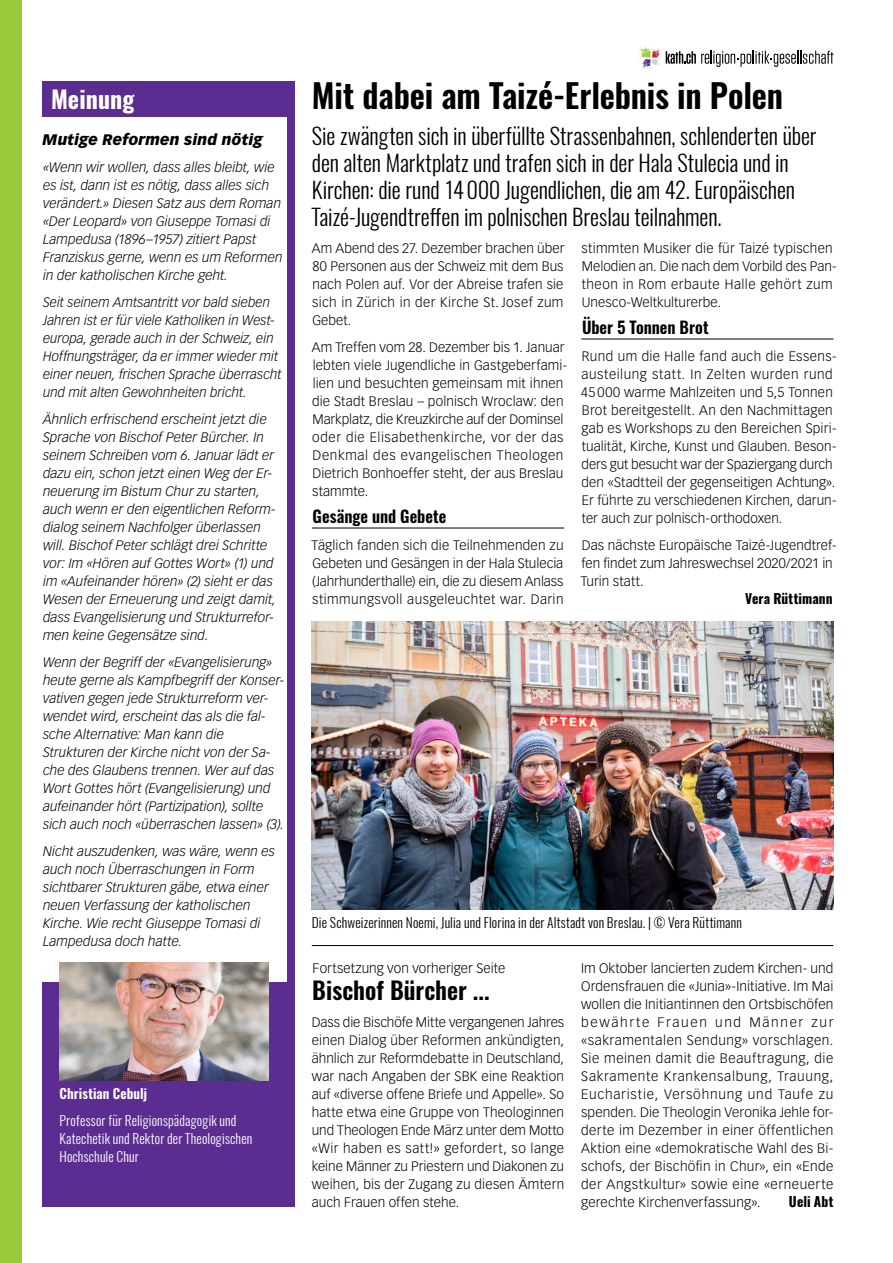
<style>
.page{position:relative;width:893px;height:1263px;background:#fff}
.page>*{position:absolute;margin:0;border:0;box-sizing:border-box;transform-origin:0 0}
.t1{font:600 33px "Oswald";letter-spacing:-.005em;color:#000}
.t2{font:600 24px "Oswald";color:#000}
.t3{font:700 24px "Oswald";letter-spacing:.005em;color:#fff}
.t4{font:300 22.5px/27px "Oswald";letter-spacing:-.005em;color:#000}
.t5{font:600 16.5px "Oswald";color:#000}
.t6{font:italic 900 15px "Vectora LT Std";letter-spacing:.01em;color:#000}
.t7{font:300 13.5px/18px "Vectora LT Std";letter-spacing:.01em;color:#000;text-align:justify}
.t8{font:italic 300 13.5px/18px "Vectora LT Std";letter-spacing:.005em;color:#000}
.t9{font:300 13.5px/18px "Oswald";letter-spacing:.01em;color:#fff}
.t10{font:300 13.5px "Oswald";letter-spacing:.01em;color:#000}
.t11{font:700 13.5px "Oswald";letter-spacing:.005em;color:#000}
.t12{font:600 13.5px "Oswald";letter-spacing:.005em;color:#fff}
</style>
<div class="page">
<svg style="left:640px;top:47px;width:20px;height:21px"></svg>
<svg style="left:666px;top:51px;width:167px;height:16px"></svg>
<div style="left:0;top:0;width:21px;height:1263px;background:#9aca3c"></div>
<div style="left:43px;top:82px;width:252px;height:1125px;background:#5c2d91"></div>
<div style="left:34px;top:118px;width:252px;height:864px;background:#fff"></div>
<img style="left:60px;top:963px;width:209px;height:118px">
<hr style="left:312px;top:528px;width:252px;height:1px;background:#000">
<hr style="left:312px;top:945px;width:521px;height:1px;background:#000">
<img style="left:312px;top:622px;width:522px;height:288px">
<hr style="left:581px;top:339px;width:252px;height:1px;background:#000">
<h2 class="t3" style="left:51px;top:86px;width:85px">Meinung</h2>
<h1 class="t1" style="left:312px;top:78px;width:473px">Mit dabei am Taizé-Erlebnis in Polen</h1>
<p class="t4" style="left:312px;top:119px;width:506px">Sie zwängten sich in überfüllte Strassenbahnen, schlenderten über den alten Marktplatz und trafen sich in der Hala Stulecia und in Kirchen: die rund 14 000 Jugendlichen, die am 42. Europäischen Taizé-Jugendtreffen im polnischen Breslau teilnahmen.</p>
<p class="t7" style="left:312px;top:239px;width:254px">Am Abend des 27. Dezember brachen über 80 Personen aus der Schweiz mit dem Bus nach Polen auf. Vor der Abreise trafen sie sich in Zürich in der Kirche St. Josef zum Gebet.</p>
<p class="t7" style="left:312px;top:338px;width:257px;text-align:left">Am Treffen vom 28. Dezember bis 1. Januar lebten viele Jugendliche in Gastgeberfami&shy;lien und besuchten gemeinsam mit ihnen die Stadt Breslau – polnisch Wroclaw: den Markplatz, die Kreuzkirche auf der Dominsel oder die Elisabethenkirche, vor der das Denkmal des evangelischen Theologen Dietrich Bonhoeffer steht, der aus Breslau stammte.</p>
<p class="t5" style="left:313px;top:507px;width:135px">Gesänge und Gebete</p>
<p class="t7" style="left:311px;top:536px;width:254px">Täglich fanden sich die Teilnehmenden zu Gebeten und Gesängen in der Hala Stulecia (Jahrhunderthalle) ein, die zu diesem Anlass stimmungsvoll ausgeleuchtet war. Darin</p>
<p class="t6" style="left:43px;top:130px;width:222px">Mutige Reformen sind nötig</p>
<p class="t8" style="left:43px;top:158px;width:241px">«Wenn wir wollen, dass alles bleibt, wie es ist, dann ist es nötig, dass alles sich verändert.» Diesen Satz aus dem Roman «Der Leopard» von Giuseppe Tomasi di Lampedusa (1896–1957) zitiert Papst Franziskus gerne, wenn es um Reformen in der katholischen Kirche geht.</p>
<p class="t8" style="left:43px;top:293px;width:240px">Seit seinem Amtsantritt vor bald sieben Jahren ist er für viele Katholiken in West&shy;europa, gerade auch in der Schweiz, ein Hoffnungsträger, da er immer wieder mit einer neuen, frischen Sprache überrascht und mit alten Gewohnheiten bricht.</p>
<p class="t8" style="left:43px;top:410px;width:234px">Ähnlich erfrischend erscheint jetzt die Sprache von Bischof Peter Bürcher. In seinem Schreiben vom 6. Januar lädt er dazu ein, schon jetzt einen Weg der Er&shy;neuerung im Bistum Chur zu starten, auch wenn er den eigentlichen Reform&shy;dialog seinem Nachfolger überlassen will. Bischof Peter schlägt drei Schritte vor: Im «Hören auf Gottes Wort» (1) und im «Aufeinander hören» (2) sieht er das Wesen der Erneuerung und zeigt damit, dass Evangelisierung und Strukturrefor&shy;men keine Gegensätze sind.</p>
<p class="t8" style="left:43px;top:653px;width:243px">Wenn der Begriff der «Evangelisierung» heute gerne als Kampfbegriff der Konser&shy;vativen gegen jede Strukturreform ver&shy;wendet wird, erscheint das als die fal&shy;sche Alternative: Man kann die Strukturen der Kirche nicht von der Sa&shy;che des Glaubens trennen. Wer auf das Wort Gottes hört (Evangelisierung) und aufeinander hört (Partizipation), sollte sich auch noch «überraschen lassen» (3).</p>
<p class="t8" style="left:43px;top:842px;width:234px">Nicht auszudenken, was wäre, wenn es auch noch Überraschungen in Form sichtbarer Strukturen gäbe, etwa einer neuen Verfassung der katholischen Kirche. Wie recht Giuseppe Tomasi di Lampedusa doch hatte.</p>
<p class="t7" style="left:581px;top:239px;width:257px;text-align:left">stimmten Musiker die für Taizé typischen Melodien an. Die nach dem Vorbild des Pan&shy;theon in Rom erbaute Halle gehört zum Unesco-Weltkulturerbe.</p>
<p class="t5" style="left:582px;top:318px;width:128px">Über 5 Tonnen Brot</p>
<p class="t7" style="left:581px;top:347px;width:257px;text-align:left">Rund um die Halle fand auch die Essens&shy;austeilung statt. In Zelten wurden rund 45 000 warme Mahlzeiten und 5,5 Tonnen Brot bereitgestellt. An den Nachmittagen gab es Workshops zu den Bereichen Spiri&shy;tualität, Kirche, Kunst und Glauben. Beson&shy;ders gut besucht war der Spaziergang durch den «Stadtteil der gegenseitigen Achtung».<br>Er führte zu verschiedenen Kirchen, darun&shy;ter auch zur polnisch-orthodoxen.</p>
<p class="t7" style="left:581px;top:536px;width:257px;text-align:left">Das nächste Europäische Taizé-Jugendtref&shy;fen findet zum Jahreswechsel 2020/2021 in<br>Turin statt.</p>
<p class="t11" style="left:745px;top:591px;width:89px">Vera Rüttimann</p>
<p class="t10" style="left:312px;top:910px;width:432px">Die Schweizerinnen Noemi, Julia und Florina in der Altstadt von Breslau. | © Vera Rüttimann</p>
<p class="t7" style="left:313px;top:959px;width:194px">Fortsetzung von vorheriger Seite</p>
<h2 class="t2" style="left:312px;top:977px;width:179px">Bischof Bürcher ...</h2>
<p class="t7" style="left:312px;top:1013px;width:254px">Dass die Bischöfe Mitte vergangenen Jahres einen Dialog über Reformen ankündigten, ähnlich zur Reformdebatte in Deutschland, war nach Angaben der SBK eine Reaktion auf «diverse offene Briefe und Appelle». So hatte etwa eine Gruppe von Theologinnen und Theologen Ende März unter dem Motto «Wir haben es satt!» gefordert, so lange keine Männer zu Priestern und Diakonen zu weihen, bis der Zugang zu diesen Ämtern auch Frauen offen stehe.</p>
<p class="t7" style="left:581px;top:959px;width:254px">Im Oktober lancierten zudem Kirchen- und Ordensfrauen die «Junia»-Initiative. Im Mai wollen die Initiantinnen den Ortsbischöfen bewährte Frauen und Männer zur «sakramentalen Sendung» vorschlagen.<br>Sie meinen damit die Beauftragung, die Sakramente Krankensalbung, Trauung, Eucharistie, Versöhnung und Taufe zu spenden. Die Theologin Veronika Jehle for&shy;derte im Dezember in einer öffentlichen Aktion eine «demokratische Wahl des Bi&shy;schofs, der Bischöfin in Chur», ein «Ende der Angstkultur» sowie eine «erneuerte gerechte Kirchenverfassung».</p>
<p class="t12" style="left:60px;top:1086px;width:89px">Christian Cebulj</p>
<p class="t9" style="left:60px;top:1110px;width:194px">Professor für Religionspädagogik und<br>Katechetik und Rektor der Theologischen<br>Hochschule Chur</p>
<p class="t11" style="left:789px;top:1194px;width:46px">Ueli Abt</p>
</div>
